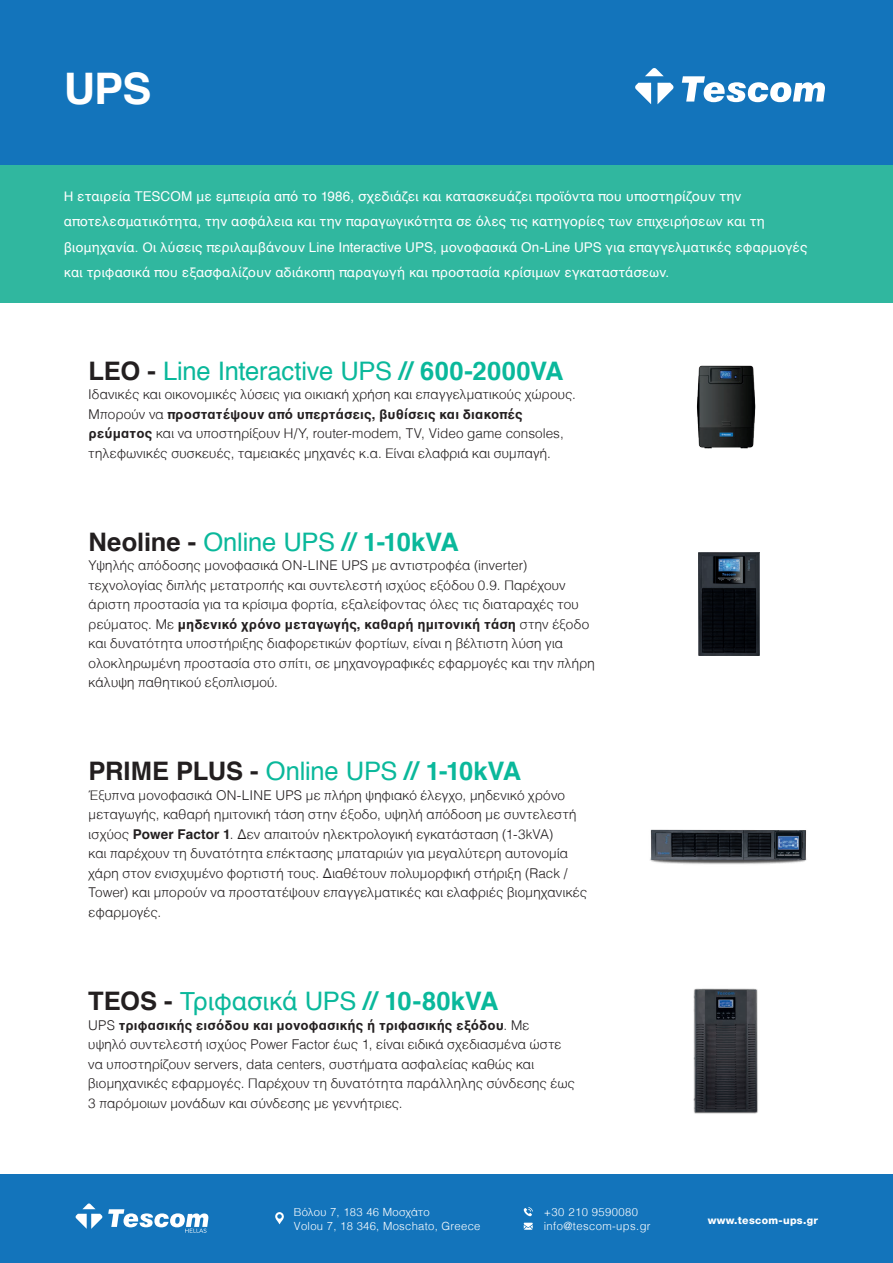
<style>
.page{position:relative;width:893px;height:1263px;background:#fff}
.page>*{position:absolute;margin:0;border:0;box-sizing:border-box;transform-origin:0 0}
.t1{font:700 43.5px "Helvetica";color:#fff}
.t2{font:25.5px "Helvetica";letter-spacing:-.01em;color:#0ab89b}
.t3{font:700 25.5px "Helvetica";letter-spacing:-.01em;color:#231f20}
.t4{font:300 13.5px/19.5px "Helvetica";letter-spacing:.025em;color:#231f20}
.t5{font:13.5px/25.5px "Helvetica";letter-spacing:-.005em;color:#fff}
.t6{font:300 11.25px/13.5px "Helvetica";letter-spacing:.025em;color:#fff}
.t7{font:800 10.5px "Helvetica Neue LT Pro";letter-spacing:.03em;color:#fff}
.s1{font-weight:700;color:#231f20}
.s2{font-weight:700}
.s3{font-weight:400;color:#0ab89b}
.s4{color:#0ab89b}
</style>
<div class="page">
<div style="left:0;top:165px;width:893px;height:138px;background:#30b79f"></div>
<div style="left:0;top:0;width:893px;height:165px;background:#1374bb"></div>
<img style="left:650px;top:829px;width:157px;height:35px">
<img style="left:699px;top:552px;width:60px;height:103px">
<img style="left:696px;top:365px;width:60px;height:84px">
<img style="left:693px;top:988px;width:65px;height:126px">
<svg style="left:682px;top:76px;width:143px;height:26px"></svg>
<svg style="left:645px;top:68px;width:19px;height:8px"></svg>
<svg style="left:657px;top:83px;width:17px;height:21px"></svg>
<svg style="left:635px;top:83px;width:16px;height:21px"></svg>
<div style="left:0;top:1174px;width:893px;height:89px;background:#1374bb"></div>
<svg style="left:275px;top:1212px;width:9px;height:12px"></svg>
<svg style="left:524px;top:1207px;width:9px;height:9px"></svg>
<svg style="left:524px;top:1223px;width:9px;height:7px"></svg>
<svg style="left:75px;top:1203px;width:133px;height:30px"></svg>
<h1 class="t1" style="left:64px;top:54px;width:89px">UPS</h1>
<p class="t5" style="left:64px;top:184px;width:745px">Η εταιρεία TESCOM με εμπειρία από το 1986, σχεδιάζει και κατασκευάζει προϊόντα που υποστηρίζουν την αποτελεσματικότητα, την ασφάλεια και την παραγωγικότητα σε όλες τις κατηγορίες των επιχειρήσεων και τη βιομηχανία. Οι λύσεις περιλαμβάνουν Line Interactive UPS, μονοφασικά On-Line UPS για επαγγελματικές εφαρμογές και τριφασικά που εξασφαλίζουν αδιάκοπη παραγωγή και προστασία κρίσιμων εγκαταστάσεων.</p>
<h2 class="t2" style="left:89px;top:351px;width:477px"><span class="s1">LEO -</span> Line Interactive UPS <span class="s2">// 600-2000VA</span></h2>
<p class="t4" style="left:89px;top:384px;width:489px">Ιδανικές και οικονομικές λύσεις για οικιακή χρήση και επαγγελματικούς χώρους.<br>Μπορoύν να <span class="s2">προστατέψουν από υπερτάσεις, βυθίσεις και διακοπές ρεύματος</span> και να υποστηρίξουν Η/Υ, router-modem, TV, Video game consoles, τηλεφωνικές συσκευές, ταμειακές μηχανές κ.α. Είναι ελαφριά και συμπαγή.</p>
<h2 class="t2" style="left:89px;top:522px;width:372px"><span class="s1">Neoline -</span> Online UPS <span class="s2">// 1-10kVA</span></h2>
<p class="t4" style="left:89px;top:555px;width:507px">Yψηλής απόδοσης μονοφασικά ON-LINE UPS με αντιστροφέα (inverter) τεχνολογίας διπλής μετατροπής και συντελεστή ισχύος εξόδου 0.9. Παρέχουν άριστη προστασία για τα κρίσιμα φορτία, εξαλείφοντας όλες τις διαταραχές του ρεύματος. Με <span class="s2">μηδενικό χρόνο μεταγωγής, καθαρή ημιτονική τάση</span> στην έξοδο και δυνατότητα υποστήριξης διαφορετικών φορτίων, είναι η βέλτιστη λύση για ολοκληρωμένη προστασία στο σπίτι, σε μηχανογραφικές εφαρμογές και την πλήρη κάλυψη παθητικού εξοπλισμού.</p>
<h2 class="t3" style="left:89px;top:751px;width:434px">PRIME PLUS - <span class="s3">Online UPS</span> <span class="s4">// 1-10kVA</span></h2>
<p class="t4" style="left:89px;top:784px;width:500px">Έξυπνα μονοφασικά ON-LINE UPS με πλήρη ψηφιακό έλεγχο, μηδενικό χρόνο μεταγωγής, καθαρή ημιτονική τάση στην έξοδο, υψηλή απόδοση με συντελεστή ισχύος <span class="s2">Power Factor 1</span>. Δεν απαιτούν ηλεκτρολογική εγκατάσταση (1-3kVA)<br>και παρέχουν τη δυνατότητα επέκτασης μπαταριών για μεγαλύτερη αυτονομία χάρη στον ενισχυμένο φορτιστή τους. Διαθέτουν πολυμορφική στήριξη (Rack / Tower) και μπορούν να προστατέψουν επαγγελματικές και ελαφριές βιομηχανικές εφαρμογές.</p>
<h2 class="t2" style="left:88px;top:981px;width:412px"><span class="s1">TEOS -</span> Τριφασικά UPS <span class="s2">// 10-80kVA</span></h2>
<p class="t4" style="left:88px;top:1014px;width:488px">UPS <span class="s2">τριφασικής εισόδου και μονοφασικής ή τριφασικής εξόδου</span>. Με<br>υψηλό συντελεστή ισχύος Power Factor έως 1, είναι ειδικά σχεδιασμένα ώστε να υποστηρίζουν servers, data centers, συστήματα ασφαλείας καθώς και βιομηχανικές εφαρμογές. Παρέχουν τη δυνατότητα παράλληλης σύνδεσης έως 3 παρόμοιων μονάδων και σύνδεσης με γεννήτριες.</p>
<p class="t6" style="left:294px;top:1205px;width:188px">Βόλου 7, 183 46 Μοσχάτο<br>Volou 7, 18 346, Moschato, Greece</p>
<p class="t6" style="left:544px;top:1205px;width:108px">+30 210 9590080 info@tescom-ups.gr</p>
<p class="t7" style="left:708px;top:1214px;width:112px">www.tescom-ups.gr</p>
</div>
